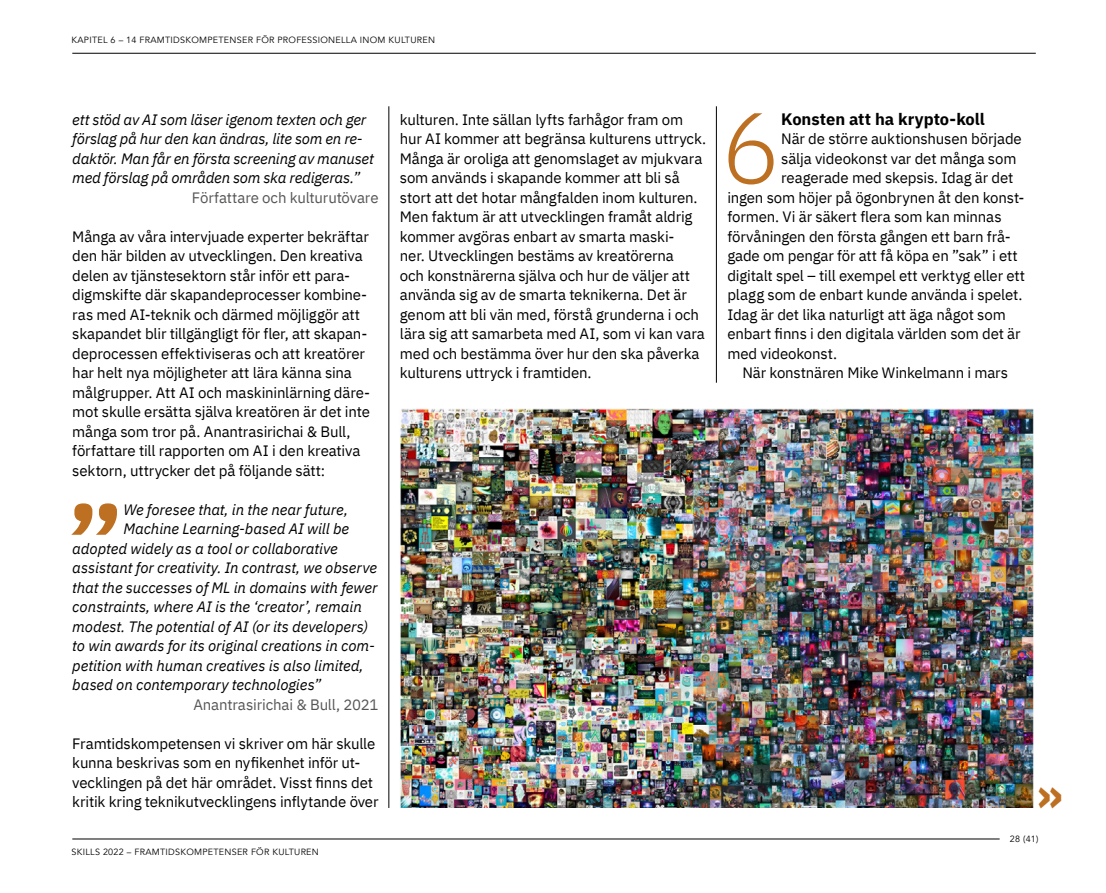
<style>
.page{position:relative;width:1106px;height:893px;background:#fff}
.page>*{position:absolute;margin:0;border:0;box-sizing:border-box;transform-origin:0 0}
.t1{font:700 104.55px "IBM Plex Sans";color:#bd7022}
.t2{font:300 100.35px "IBM Plex Sans";color:#bd7022}
.t3{font:700 47.55px "IBM Plex Sans";color:#bd7022}
.t4{font:700 16.5px "IBM Plex Sans";color:#000}
.t5{font:15px/19.5px "IBM Plex Sans";letter-spacing:-.01em;color:#000}
.t6{font:italic 15px/19.5px "IBM Plex Sans";letter-spacing:-.01em;color:#000}
.t7{font:15px "IBM Plex Sans";letter-spacing:-.01em;color:#565655}
.t8{font:9px "Avenir";letter-spacing:.03em;color:#000}
</style>
<div class="page">
<hr style="left:388px;top:106px;width:1px;height:702px;background:#000">
<hr style="left:716px;top:106px;width:1px;height:277px;background:#000">
<img style="left:400px;top:408px;width:633px;height:400px">
<hr style="left:72px;top:839px;width:927px;height:1px;background:#000">
<hr style="left:72px;top:53px;width:963px;height:1px;background:#000">
<p class="t8" style="left:72px;top:35px;width:365px">KAPITEL 6 – 14 FRAMTIDSKOMPETENSER FÖR PROFESSIONELLA INOM KULTUREN</p>
<p class="t6" style="left:72px;top:108px;width:303px">ett stöd av AI som läser igenom texten och ger förslag på hur den kan ändras, lite som en re&shy;daktör. Man får en första screening av manuset med förslag på områden som ska redigeras.”</p>
<p class="t7" style="left:192px;top:186px;width:188px">Författare och kulturutövare</p>
<p class="t5" style="left:72px;top:225px;width:299px">Många av våra intervjuade experter bekräftar den här bilden av utvecklingen. Den kreativa delen av tjänstesektorn står inför ett para&shy;digmskifte där skapandeprocesser kombine&shy;ras med AI-teknik och därmed möjliggör att skapandet blir tillgängligt för fler, att skapan&shy;deprocessen effektiviseras och att kreatörer har helt nya möjligheter att lära känna sina målgrupper. Att AI och maskininlärning däre&shy;mot skulle ersätta själva kreatören är det inte många som tror på. Anantrasirichai &amp; Bull, författare till rapporten om AI i den kreativa sektorn, uttrycker det på följande sätt:</p>
<p class="t6" style="left:123px;top:498px;width:226px">We foresee that, in the near future,</p>
<p class="t6" style="left:123px;top:518px;width:227px">Machine Learning-based AI will be</p>
<p class="t6" style="left:72px;top:537px;width:267px">adopted widely as a tool or collaborative</p>
<p class="t6" style="left:72px;top:557px;width:306px">assistant for creativity. In contrast, we observe</p>
<p class="t6" style="left:72px;top:576px;width:307px">that the successes of ML in domains with fewer</p>
<p class="t6" style="left:72px;top:596px;width:291px">constraints, where AI is the ‘creator’, remain</p>
<p class="t6" style="left:72px;top:615px;width:297px">modest. The potential of AI (or its developers)</p>
<p class="t6" style="left:72px;top:635px;width:304px">to win awards for its original creations in com-</p>
<p class="t6" style="left:72px;top:654px;width:293px">petition with human creatives is also limited,</p>
<p class="t6" style="left:72px;top:674px;width:250px">based on contemporary technologies”</p>
<p class="t7" style="left:193px;top:693px;width:187px">Anantrasirichai &amp; Bull, 2021</p>
<p class="t5" style="left:72px;top:732px;width:308px">Framtidskompetensen vi skriver om här skulle kunna beskrivas som en nyfikenhet inför ut&shy;vecklingen på det här området. Visst finns det kritik kring teknikutvecklingens inflytande över</p>
<h1 class="t1" style="left:68px;top:462px;width:57px">”</h1>
<p class="t5" style="left:400px;top:108px;width:308px">kulturen. Inte sällan lyfts farhågor fram om hur AI kommer att begränsa kulturens uttryck.<br>Många är oroliga att genomslaget av mjukvara som används i skapande kommer att bli så stort att det hotar mångfalden inom kulturen.<br>Men faktum är att utvecklingen framåt aldrig kommer avgöras enbart av smarta maski-<br>ner. Utvecklingen bestäms av kreatörerna<br>och konstnärerna själva och hur de väljer att använda sig av de smarta teknikerna. Det är genom att bli vän med, förstå grunderna i och lära sig att samarbeta med AI, som vi kan vara med och bestämma över hur den ska påverka kulturens uttryck i framtiden.</p>
<h2 class="t2" style="left:721px;top:72px;width:62px">6</h2>
<p class="t4" style="left:781px;top:106px;width:205px">Konsten att ha krypto-koll</p>
<p class="t5" style="left:781px;top:128px;width:242px">När de större auktionshusen började</p>
<p class="t5" style="left:781px;top:147px;width:237px">sälja videokonst var det många som</p>
<p class="t5" style="left:781px;top:167px;width:234px">reagerade med skepsis. Idag är det</p>
<p class="t5" style="left:727px;top:186px;width:299px">ingen som höjer på ögonbrynen åt den konst-</p>
<p class="t5" style="left:727px;top:206px;width:276px">formen. Vi är säkert flera som kan minnas</p>
<p class="t5" style="left:727px;top:225px;width:285px">förvåningen den första gången ett barn frå-</p>
<p class="t5" style="left:727px;top:245px;width:292px">gade om pengar för att få köpa en ”sak” i ett</p>
<p class="t5" style="left:727px;top:264px;width:299px">digitalt spel – till exempel ett verktyg eller ett</p>
<p class="t5" style="left:727px;top:284px;width:296px">plagg som de enbart kunde använda i spelet.</p>
<p class="t5" style="left:727px;top:303px;width:280px">Idag är det lika naturligt att äga något som</p>
<p class="t5" style="left:727px;top:323px;width:295px">enbart finns i den digitala världen som det är</p>
<p class="t5" style="left:727px;top:342px;width:111px">med videokonst.</p>
<p class="t5" style="left:742px;top:362px;width:267px">När konstnären Mike Winkelmann i mars</p>
<h3 class="t3" style="left:1036px;top:756px;width:28px">»</h3>
<p class="t8" style="left:72px;top:847px;width:249px">SKILLS 2022 – FRAMTIDSKOMPETENSER FÖR KULTUREN</p>
<p class="t8" style="left:1009px;top:833px;width:30px">28 (41)</p>
</div>
